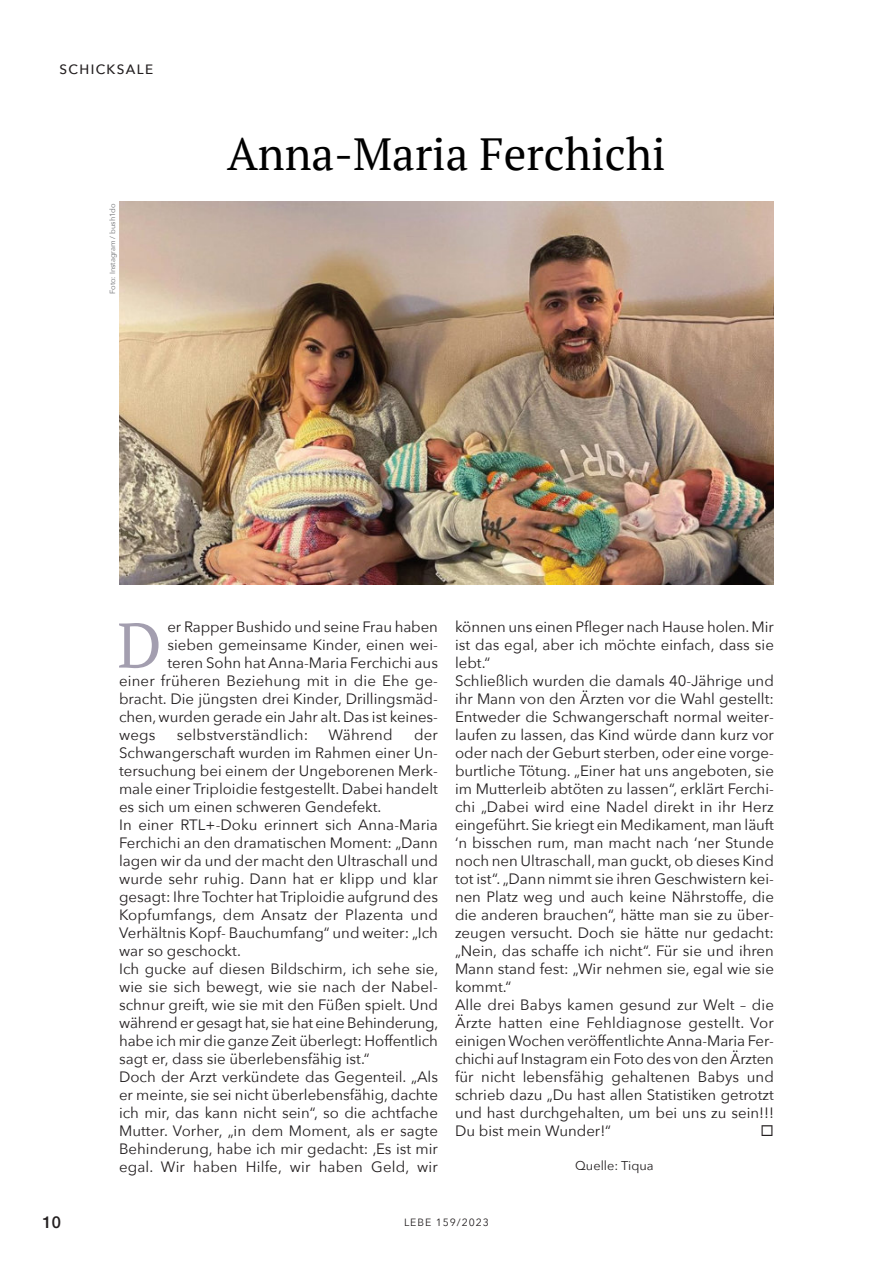
<style>
.page{position:relative;width:893px;height:1263px;background:#fff}
.page>*{position:absolute;margin:0;border:0;box-sizing:border-box;transform-origin:0 0}
.t1{font:63px "PT Serif";color:#a39eaf}
.t2{font:45px "PT Serif";color:#000}
.t3{font:500 16.5px "Helvetica Neue LT Pro";color:#231f20}
.t4{font:15px/18px "Avenir Next";color:#231f20}
.t5{font:500 13.5px "Avenir Next";letter-spacing:.1em;color:#231f20}
.t6{font:12.75px "Avenir Next";color:#231f20}
.t7{font:10.5px "Avenir Next";letter-spacing:.09em;color:#231f20}
.t8{font:7.5px "Avenir Next";color:#6c6d70}
</style>
<div class="page">
<img style="left:119px;top:201px;width:655px;height:384px">
<p class="t5" style="left:60px;top:60px;width:95px">SCHICKSALE</p>
<p class="t8" style="left:108px;top:294px;width:92px;rotate:-90deg">Foto: Instagram / bush1do</p>
<h2 class="t2" style="left:227px;top:135px;width:440px">Anna-Maria Ferchichi</h2>
<h1 class="t1" style="left:117px;top:619px;width:46px">D</h1>
<p class="t4" style="left:167px;top:618px;width:272px">er Rapper Bushido und seine Frau haben</p>
<p class="t4" style="left:167px;top:636px;width:272px">sieben gemeinsame Kinder, einen wei-</p>
<p class="t4" style="left:167px;top:654px;width:272px">teren Sohn hat Anna-Maria Ferchichi aus</p>
<p class="t4" style="left:119px;top:672px;width:320px">einer früheren Beziehung mit in die Ehe ge-</p>
<p class="t4" style="left:119px;top:690px;width:320px">bracht. Die jüngsten drei Kinder, Drillingsmäd-</p>
<p class="t4" style="left:119px;top:708px;width:320px">chen, wurden gerade ein Jahr alt. Das ist keines-</p>
<p class="t4" style="left:119px;top:726px;width:38px">wegs</p>
<p class="t4" style="left:177px;top:726px;width:133px">selbstverständlich:</p>
<p class="t4" style="left:329px;top:726px;width:66px">Während</p>
<p class="t4" style="left:119px;top:726px;width:321px;text-indent:295px">der Schwangerschaft wurden im Rahmen einer Un&shy;tersuchung bei einem der Ungeborenen Merk&shy;male einer Triploidie festgestellt. Dabei handelt es sich um einen schweren Gendefekt.<br>In einer RTL+-Doku erinnert sich Anna-Maria Ferchichi an den dramatischen Moment: „Dann lagen wir da und der macht den Ultraschall und wurde sehr ruhig. Dann hat er klipp und klar gesagt: Ihre Tochter hat Triploidie aufgrund des Kopfumfangs, dem Ansatz der Plazenta und Verhältnis Kopf- Bauchumfang“ und weiter: „Ich war so geschockt.<br>Ich gucke auf diesen Bildschirm, ich sehe sie, wie sie sich bewegt, wie sie nach der Nabel&shy;schnur greift, wie sie mit den Füßen spielt. Und während er gesagt hat, sie hat eine Behinderung, habe ich mir die ganze Zeit überlegt: Hoffentlich sagt er, dass sie überlebensfähig ist.“<br>Doch der Arzt verkündete das Gegenteil. „Als er meinte, sie sei nicht überlebensfähig, dachte ich mir, das kann nicht sein“, so die achtfache Mutter. Vorher, „in dem Moment, als er sagte Behinderung, habe ich mir gedacht: ‚Es ist mir egal. Wir haben Hilfe, wir haben Geld, wir</p>
<p class="t4" style="left:455px;top:618px;width:320px">können uns einen Pfleger nach Hause holen.Mir ist das egal, aber ich möchte einfach, dass sie lebt.“<br>Schließlich wurden die damals 40-Jährige und ihr Mann von den Ärzten vor die Wahl gestellt:<br>Entweder die Schwangerschaft normal weiter&shy;laufen zu lassen, das Kind würde dann kurz vor oder nach der Geburt sterben, oder eine vorge&shy;burtliche Tötung. „Einer hat uns angeboten, sie im Mutterleib abtöten zu lassen“, erklärt Ferchi&shy;chi „Dabei wird eine Nadel direkt in ihr Herz eingeführt. Sie kriegt ein Medikament, man läuft ‘n bisschen rum, man macht nach ‘ner Stunde noch nen Ultraschall, man guckt, ob dieses Kind tot ist“. „Dann nimmt sie ihren Geschwistern kei&shy;nen Platz weg und auch keine Nährstoffe, die die anderen brauchen“, hätte man sie zu über&shy;zeugen versucht. Doch sie hätte nur gedacht: „Nein, das schaffe ich nicht“. Für sie und ihren Mann stand fest: „Wir nehmen sie, egal wie sie kommt.“<br>Alle drei Babys kamen gesund zur Welt – die Ärzte hatten eine Fehldiagnose gestellt. Vor einigen Wochen veröffentlichte Anna-Maria Fer&shy;chichi auf Instagram ein Foto des von den Ärzten für nicht lebensfähig gehaltenen Babys und schrieb dazu „Du hast allen Statistiken getrotzt und hast durchgehalten, um bei uns zu sein!!!<br>Du bist mein Wunder!“</p>
<p class="t6" style="left:575px;top:1157px;width:80px">Quelle: Tiqua</p>
<p class="t3" style="left:43px;top:1216px;width:20px">10</p>
<p class="t7" style="left:404px;top:1215px;width:86px">LEBE 159/2023</p>
</div>
